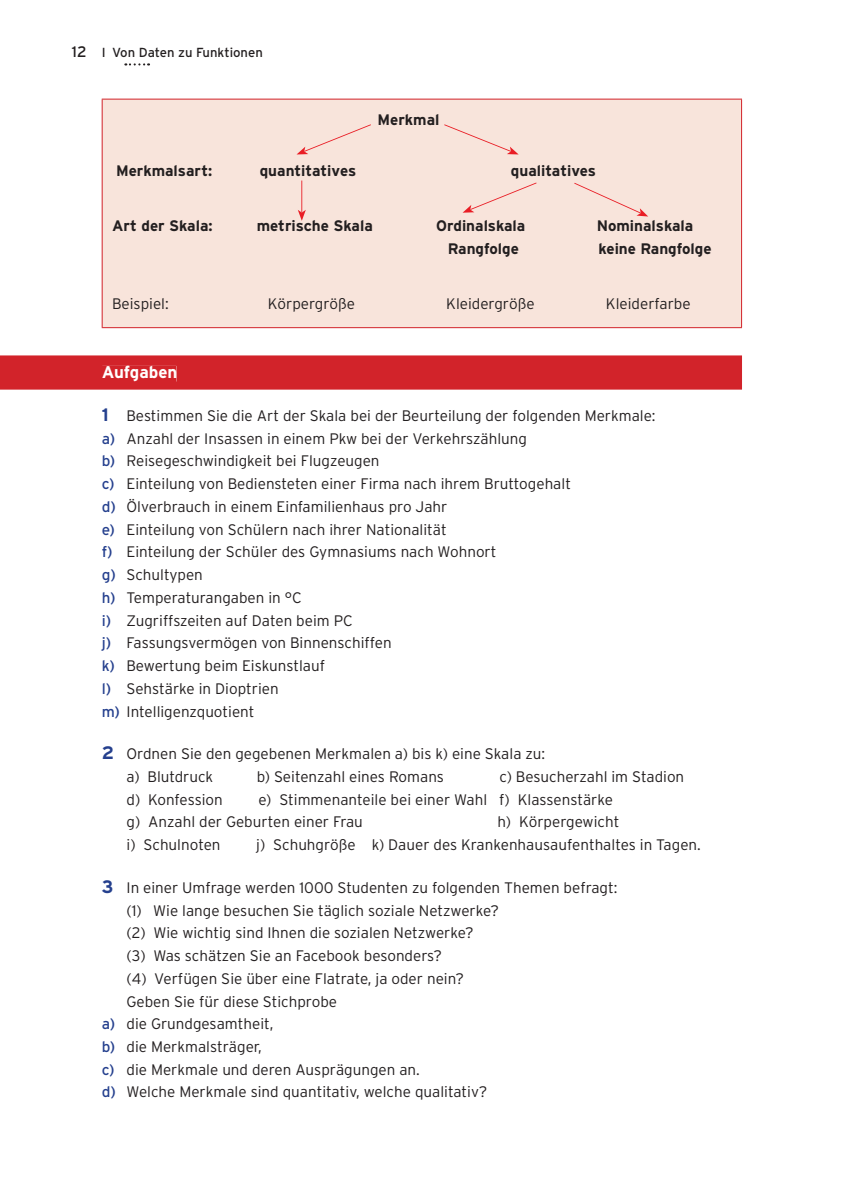
<style>
.page{position:relative;width:844px;height:1190px;background:#fff}
.page>*{position:absolute;margin:0;border:0;box-sizing:border-box;transform-origin:0 0}
.t1{font:700 16.97px "Interstate";color:#fff}
.t2{font:300 15.22px/22.8px "Interstate";color:#231f20}
.t3{font:700 15.22px "Interstate";color:#231f20}
.t4{font:13.12px "Interstate";color:#231f20}
.s1{font-size:15.22px}
.s2{font-weight:700;font-size:18.03px;color:#25408e}
.s3{font-weight:400;color:#25408e}
</style>
<div class="page">
<svg style="left:125px;top:63px;width:24px;height:3px"></svg>
<div style="left:102px;top:99px;width:639px;height:229px;background:#f8e4db"></div>
<hr style="left:102px;top:100px;width:1px;height:227px;background:#d2232a">
<hr style="left:741px;top:100px;width:1px;height:227px;background:#d2232a">
<hr style="left:102px;top:327px;width:640px;height:1px;background:#d2232a">
<hr style="left:102px;top:99px;width:640px;height:1px;background:#d2232a">
<div style="left:0;top:355px;width:742px;height:35px;background:#d2232a"></div>
<div style="left:102px;top:366px;width:74px;height:16px;background:#d2232a"></div>
<hr style="left:301px;top:181px;width:1px;height:32px;background:#e91d25">
<svg style="left:298px;top:210px;width:8px;height:11px"></svg>
<svg style="left:574px;top:183px;width:74px;height:34px"></svg>
<svg style="left:462px;top:183px;width:74px;height:30px"></svg>
<svg style="left:297px;top:124px;width:74px;height:30px"></svg>
<svg style="left:444px;top:124px;width:74px;height:30px"></svg>
<p class="t4" style="left:72px;top:47px;width:192px"><span class="s1">12</span> I Von Daten zu Funktionen</p>
<p class="t3" style="left:377px;top:114px;width:63px">Merkmal</p>
<p class="t3" style="left:116px;top:165px;width:98px">Merkmalsart:</p>
<p class="t3" style="left:260px;top:165px;width:98px">quantitatives</p>
<p class="t3" style="left:511px;top:165px;width:87px">qualitatives</p>
<p class="t3" style="left:112px;top:220px;width:102px">Art der Skala:</p>
<p class="t3" style="left:257px;top:220px;width:117px">metrische Skala</p>
<p class="t3" style="left:436px;top:220px;width:91px">Ordinalskala</p>
<p class="t3" style="left:596px;top:220px;width:98px">Nominalskala</p>
<p class="t3" style="left:448px;top:243px;width:73px">Rangfolge</p>
<p class="t3" style="left:598px;top:243px;width:115px">keine Rangfolge</p>
<p class="t2" style="left:112px;top:294px;width:58px">Beispiel:</p>
<p class="t2" style="left:268px;top:294px;width:89px">Körpergröße</p>
<p class="t2" style="left:446px;top:294px;width:90px">Kleidergröße</p>
<p class="t2" style="left:606px;top:294px;width:86px">Kleiderfarbe</p>
<p class="t1" style="left:102px;top:366px;width:77px">Aufgaben</p>
<p class="t2" style="left:102px;top:405px;width:555px"><span class="s2">1</span> Bestimmen Sie die Art der Skala bei der Beurteilung der folgenden Merkmale: <span class="s3">a)</span> Anzahl der Insassen in einem Pkw bei der Verkehrszählung<br><span class="s3">b)</span> Reisegeschwindigkeit bei Flugzeugen<br><span class="s3">c)</span> Einteilung von Bediensteten einer Firma nach ihrem Bruttogehalt<br><span class="s3">d)</span> Ölverbrauch in einem Einfamilienhaus pro Jahr<br><span class="s3">e)</span> Einteilung von Schülern nach ihrer Nationalität<br><span class="s3">f)</span> Einteilung der Schüler des Gymnasiums nach Wohnort<br><span class="s3">g)</span> Schultypen<br><span class="s3">h)</span> Temperaturangaben in °C<br><span class="s3">i)</span> Zugriffszeiten auf Daten beim PC<br><span class="s3">j)</span> Fassungsvermögen von Binnenschiffen<br><span class="s3">k)</span> Bewertung beim Eiskunstlauf<br><span class="s3">l)</span> Sehstärke in Dioptrien<br><span class="s3">m)</span> Intelligenzquotient</p>
<p class="t2" style="left:126px;top:744px;width:420px;text-indent:-25px"><span class="s2">2</span> Ordnen Sie den gegebenen Merkmalen a) bis k) eine Skala zu: a) Blutdruck</p>
<p class="t2" style="left:257px;top:766px;width:189px">b) Seitenzahl eines Romans</p>
<p class="t2" style="left:499px;top:766px;width:186px">c) Besucherzahl im Stadion</p>
<p class="t2" style="left:126px;top:789px;width:98px">d) Konfession</p>
<p class="t2" style="left:126px;top:789px;width:488px;text-indent:132px">e) Stimmen anteile bei einer Wahl f) Klassenstärke g) Anzahl der Geburten einer Frau</p>
<p class="t2" style="left:497px;top:812px;width:123px">h) Körpergewicht</p>
<p class="t2" style="left:126px;top:835px;width:95px">i) Schulnoten</p>
<p class="t2" style="left:256px;top:835px;width:446px">j) Schuhgröße k) Dauer des Krankenhausaufenthaltes in Tagen.</p>
<p class="t2" style="left:102px;top:877px;width:517px"><span class="s2">3</span> In einer Umfrage werden 1000 Studenten zu folgenden Themen befragt:</p>
<p class="t2" style="left:126px;top:900px;width:374px">(1) Wie lange besuchen Sie täglich soziale Netzwerke?</p>
<p class="t2" style="left:126px;top:923px;width:348px">(2) Wie wichtig sind Ihnen die sozialen Netzwerke?</p>
<p class="t2" style="left:126px;top:946px;width:317px">(3) Was schätzen Sie an Facebook besonders?</p>
<p class="t2" style="left:126px;top:968px;width:339px">(4) Verfügen Sie über eine Flatrate, ja oder nein?</p>
<p class="t2" style="left:126px;top:991px;width:212px">Geben Sie für diese Stichprobe</p>
<p class="t2" style="left:102px;top:1014px;width:173px"><span class="s3">a)</span> die Grundgesamtheit,</p>
<p class="t2" style="left:102px;top:1037px;width:162px"><span class="s3">b)</span> die Merkmalsträger,</p>
<p class="t2" style="left:102px;top:1059px;width:320px"><span class="s3">c)</span> die Merkmale und deren Ausprägungen an.</p>
<p class="t2" style="left:102px;top:1082px;width:387px"><span class="s3">d)</span> Welche Merkmale sind quantitativ, welche qualitativ?</p>
</div>
